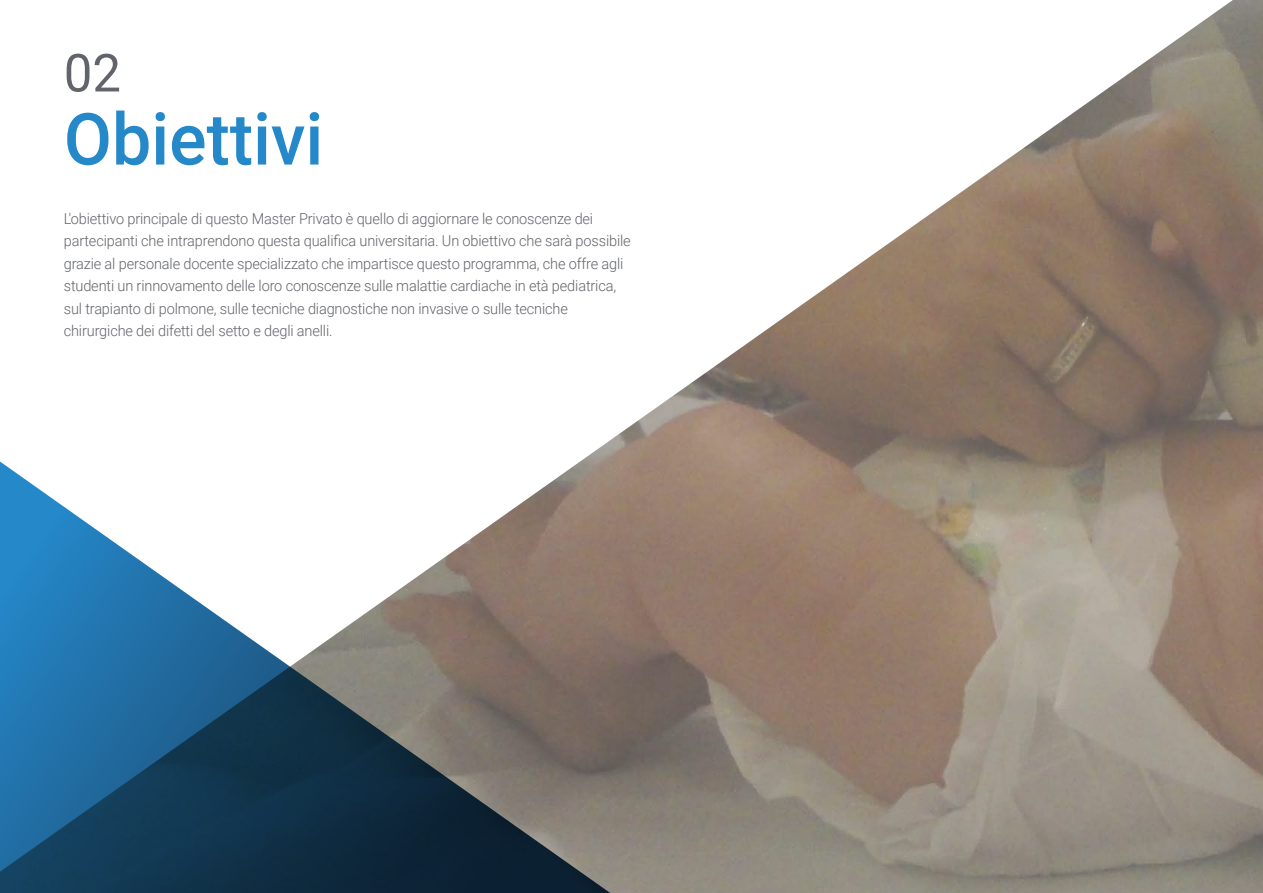
<style>
.page{position:relative;width:1263px;height:893px;background:#fff}
.page>*{position:absolute;margin:0;border:0;box-sizing:border-box;transform-origin:0 0}
.t1{font:500 72px "Roboto";color:#2488c9}
.t2{font:52.5px "Roboto";color:#61646a}
.t3{font:300 15px/22.5px "Roboto";letter-spacing:-.01em;color:#61646a}
</style>
<div class="page">
<img style="left:602px;top:0;width:661px;height:893px">
<svg style="left:0;top:446px;width:640px;height:447px"></svg>
<h2 class="t2" style="left:64px;top:36px;width:59px">02</h2>
<h1 class="t1" style="left:64px;top:89px;width:261px">Obiettivi</h1>
<p class="t3" style="left:64px;top:207px;width:568px">L'obiettivo principale di questo Master Privato è quello di aggiornare le conoscenze dei partecipanti che intraprendono questa qualifica universitaria. Un obiettivo che sarà possibile grazie al personale docente specializzato che impartisce questo programma, che offre agli studenti un rinnovamento delle loro conoscenze sulle malattie cardiache in età pediatrica, sul trapianto di polmone, sulle tecniche diagnostiche non invasive o sulle tecniche chirurgiche dei difetti del setto e degli anelli.</p>
</div>
